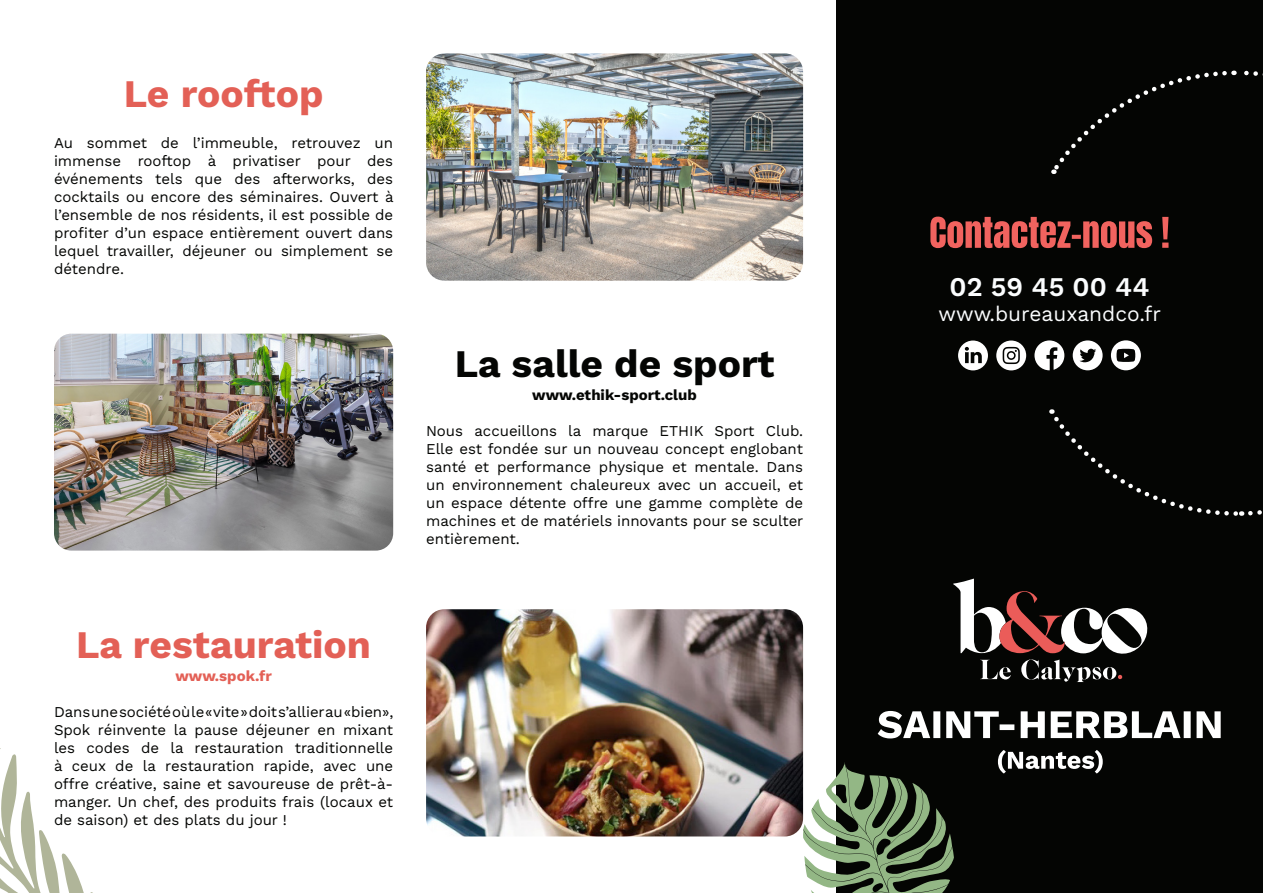
<style>
.page{position:relative;width:1263px;height:893px;background:#fff}
.page>*{position:absolute;margin:0;border:0;box-sizing:border-box;transform-origin:0 0}
.t1{font:700 39px "Work Sans";color:#e36056}
.t2{font:700 39px "Work Sans";color:#040503}
.t3{font:600 27px "Work Sans";color:#fbfdfe}
.t4{font:21px "Work Sans";color:#fbfdfe}
.t5{font:15px/18px "Work Sans";color:#040503;text-align:justify}
.t6{font:700 15px "Work Sans";color:#040503}
.t7{font:700 15px "Work Sans";color:#e36056}
</style>
<div class="page">
<div style="left:836px;top:0;width:427px;height:893px;background:#040503"></div>
<svg style="left:953px;top:579px;width:195px;height:103px"></svg>
<img style="left:426px;top:609px;width:377px;height:227px">
<img style="left:426px;top:53px;width:377px;height:228px">
<img style="left:54px;top:334px;width:339px;height:217px">
<svg style="left:998px;top:750px;width:105px;height:23px"></svg>
<svg style="left:878px;top:711px;width:343px;height:27px"></svg>
<svg style="left:930px;top:70px;width:333px;height:446px"></svg>
<svg style="left:803px;top:762px;width:151px;height:131px"></svg>
<svg style="left:0;top:748px;width:93px;height:145px"></svg>
<p class="t1" style="left:124px;top:64px;width:201px">Le rooftop</p>
<p class="t5" style="left:54px;top:134px;width:341px">Au sommet de l’immeuble, retrouvez un immense rooftop à privatiser pour des événements tels que des afterworks, des cocktails ou encore des séminaires. Ouvert à l’ensemble de nos résidents, il est possible de profiter d’un espace entièrement ouvert dans lequel travailler, déjeuner ou simplement se détendre.</p>
<p class="t2" style="left:455px;top:334px;width:321px">La salle de sport</p>
<p class="t6" style="left:532px;top:384px;width:166px">www.ethik-sport.club</p>
<p class="t5" style="left:426px;top:421px;width:379px">Nous accueillons la marque ETHIK Sport Club.<br>Elle est fondée sur un nouveau concept englobant santé et performance physique et mentale. Dans un environnement chaleureux avec un accueil, et un espace détente offre une gamme complète de machines et de matériels innovants pour se sculter entièrement.</p>
<p class="t1" style="left:76px;top:615px;width:297px">La restauration</p>
<p class="t7" style="left:175px;top:664px;width:98px">www.spok.fr</p>
<p class="t5" style="left:54px;top:702px;width:341px">Dans une société où le « vite » doit s’allier au «bien», Spok réinvente la pause déjeuner en mixant les codes de la restauration traditionnelle à ceux de la restauration rapide, avec une offre créative, saine et savoureuse de prêt-à&shy;manger. Un chef, des produits frais (locaux et de saison) et des plats du jour !</p>
<p class="t3" style="left:949px;top:266px;width:201px">02 59 45 00 44</p>
<p class="t4" style="left:938px;top:298px;width:224px">www.bureauxandco.fr</p>
</div>
